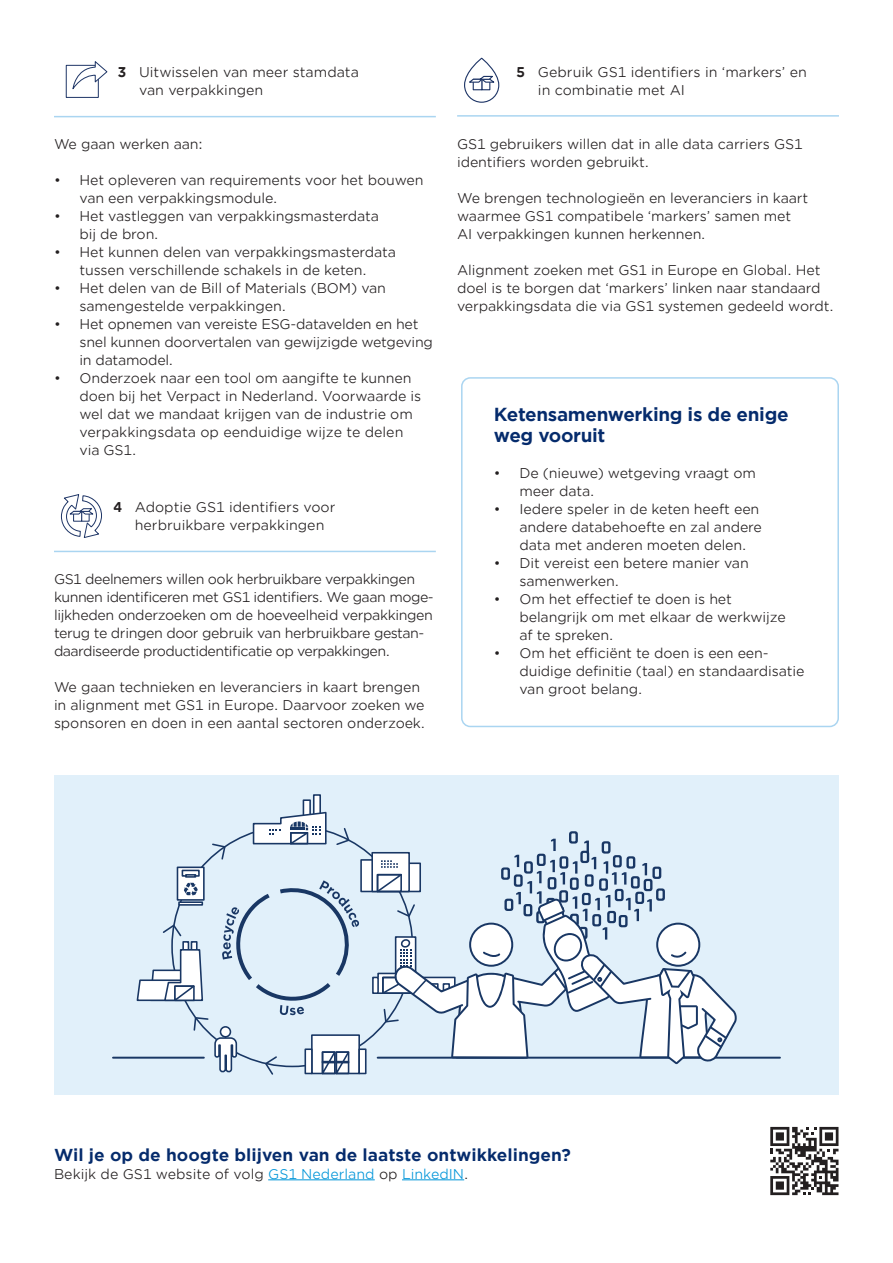
<style>
.page{position:relative;width:893px;height:1263px;background:#fff}
.page>*{position:absolute;margin:0;border:0;box-sizing:border-box;transform-origin:0 0}
.Bodytekst{font:700 18px "Gotham Office";letter-spacing:-.02em;color:#052b6c}
.Bodytekst-2{font:700 16.5px "Gotham Office";color:#052b6c}
.Bodytekst-3{font:13.5px/18px "Gotham Office";letter-spacing:-.01em;color:#231f20}
.Bodytekst-4{font:13.5px/18px "Gotham Office";letter-spacing:-.035em;color:#231f20}
.Bodytekst_ingesprongen{font:13.5px "Gotham Office";color:#231f20}
.s1{font-weight:700}
.s2{color:#0095d9}
</style>
<div class="page">
<div style="left:461px;top:377px;width:378px;height:350px;border:2px solid #aad5f1;border-radius:9px"></div>
<div style="left:66px;top:65px;width:33px;height:33px;border:1px solid #1e3566"></div>
<svg style="left:72px;top:61px;width:36px;height:31px"></svg>
<svg style="left:465px;top:58px;width:34px;height:44px"></svg>
<div style="left:464px;top:58px;width:35px;height:45px;border:1px solid #1e3566;border-radius:17px"></div>
<div style="left:482px;top:79px;width:8px;height:11px;background:#fff"></div>
<div style="left:481px;top:79px;width:9px;height:11px;border:1px solid #1e3566"></div>
<div style="left:473px;top:79px;width:9px;height:11px;background:#fff"></div>
<div style="left:473px;top:79px;width:9px;height:11px;border:1px solid #1e3566"></div>
<svg style="left:466px;top:75px;width:29px;height:9px"></svg>
<svg style="left:60px;top:494px;width:42px;height:44px"></svg>
<div style="left:54px;top:775px;width:785px;height:320px;background:#e1f0fa"></div>
<div style="left:303px;top:800px;width:7px;height:17px;background:#fff"></div>
<div style="left:303px;top:799px;width:8px;height:19px;border:2px solid #193764"></div>
<div style="left:314px;top:795px;width:6px;height:22px;background:#fff"></div>
<div style="left:313px;top:794px;width:8px;height:24px;border:2px solid #193764"></div>
<hr style="left:378px;top:1057px;width:402px;height:2px;background:#193764">
<hr style="left:113px;top:1057px;width:91px;height:2px;background:#193764">
<svg style="left:136px;top:811px;width:601px;height:264px"></svg>
<hr style="left:268px;top:1179px;width:107px;height:1px;background:#0095d9">
<hr style="left:402px;top:1179px;width:62px;height:1px;background:#0095d9">
<svg style="left:770px;top:1127px;width:68px;height:68px"></svg>
<hr style="left:54px;top:116px;width:382px;height:1px;background:#aad5f1">
<hr style="left:54px;top:551px;width:382px;height:1px;background:#aad5f1">
<hr style="left:457px;top:115px;width:382px;height:2px;background:#aad5f1">
<p class="Bodytekst-3" style="left:118px;top:62px;width:243px"><span class="s1">3</span> Uitwisselen van meer stamdata</p>
<p class="Bodytekst-3" style="left:139px;top:80px;width:126px">van verpakkingen</p>
<p class="Bodytekst-3" style="left:54px;top:134px;width:150px">We gaan werken aan:</p>
<p class="Bodytekst-3" style="left:54px;top:170px;width:371px">• Het opleveren van requirements voor het bouwen</p>
<p class="Bodytekst-3" style="left:80px;top:188px;width:199px">van een verpakkingsmodule.</p>
<p class="Bodytekst-3" style="left:54px;top:206px;width:327px">• Het vastleggen van verpakkingsmasterdata</p>
<p class="Bodytekst-3" style="left:80px;top:224px;width:81px">bij de bron.</p>
<p class="Bodytekst-3" style="left:54px;top:242px;width:344px">• Het kunnen delen van verpakkingsmasterdata</p>
<p class="Bodytekst-3" style="left:80px;top:260px;width:289px">tussen verschillende schakels in de keten.</p>
<p class="Bodytekst-3" style="left:54px;top:278px;width:334px">• Het delen van de Bill of Materials (BOM) van</p>
<p class="Bodytekst-3" style="left:80px;top:296px;width:208px">samengestelde verpakkingen.</p>
<p class="Bodytekst-3" style="left:54px;top:314px;width:366px">• Het opnemen van vereiste ESG-datavelden en het</p>
<p class="Bodytekst-3" style="left:80px;top:332px;width:355px">snel kunnen doorvertalen van gewijzigde wetgeving</p>
<p class="Bodytekst-3" style="left:80px;top:350px;width:95px">in datamodel.</p>
<p class="Bodytekst-3" style="left:54px;top:368px;width:359px">• Onderzoek naar een tool om aangifte te kunnen</p>
<p class="Bodytekst-3" style="left:80px;top:386px;width:343px">doen bij het Verpact in Nederland. Voorwaarde is wel dat we mandaat krijgen van de industrie om</p>
<p class="Bodytekst-3" style="left:80px;top:422px;width:325px">verpakkingsdata op eenduidige wijze te delen</p>
<p class="Bodytekst-3" style="left:80px;top:440px;width:58px">via GS1.</p>
<p class="Bodytekst_ingesprongen" style="left:114px;top:498px;width:223px"><span class="s1">4</span> Adoptie GS1 identifiers voor</p>
<p class="Bodytekst_ingesprongen" style="left:135px;top:516px;width:191px">herbruikbare verpakkingen</p>
<p class="Bodytekst-4" style="left:54px;top:569px;width:363px">GS1 deelnemers willen ook herbruikbare verpakkingen</p>
<p class="Bodytekst-4" style="left:54px;top:587px;width:381px">kunnen identificeren met GS1 identifiers. We gaan moge&shy;lijkheden onderzoeken om de hoeveelheid verpakkingen terug te dringen door gebruik van herbruikbare gestan&shy;daardiseerde productidentificatie op verpakkingen.</p>
<p class="Bodytekst-3" style="left:54px;top:677px;width:373px">We gaan technieken en leveranciers in kaart brengen in alignment met GS1 in Europe. Daarvoor zoeken we sponsoren en doen in een aantal sectoren onderzoek.</p>
<p class="Bodytekst_ingesprongen" style="left:517px;top:63px;width:292px"><span class="s1">5</span> Gebruik GS1 identifiers in ‘markers’ en</p>
<p class="Bodytekst_ingesprongen" style="left:538px;top:81px;width:149px">in combinatie met AI</p>
<p class="Bodytekst-3" style="left:457px;top:134px;width:347px">GS1 gebruikers willen dat in alle data carriers GS1 identifiers worden gebruikt.</p>
<p class="Bodytekst-3" style="left:457px;top:188px;width:353px">We brengen technologieën en leveranciers in kaart waarmee GS1 compatibele ‘markers’ samen met</p>
<p class="Bodytekst-3" style="left:457px;top:224px;width:250px">AI verpakkingen kunnen herkennen.</p>
<p class="Bodytekst-3" style="left:457px;top:260px;width:378px">Alignment zoeken met GS1 in Europe en Global. Het doel is te borgen dat ‘markers’ linken naar standaard verpakkingsdata die via GS1 systemen gedeeld wordt.</p>
<p class="Bodytekst" style="left:494px;top:402px;width:296px">Ketensamenwerking is de enige</p>
<p class="Bodytekst" style="left:494px;top:423px;width:113px">weg vooruit</p>
<p class="Bodytekst-3" style="left:494px;top:464px;width:263px">• De (nieuwe) wetgeving vraagt om</p>
<p class="Bodytekst-3" style="left:519px;top:482px;width:77px">meer data.</p>
<p class="Bodytekst-3" style="left:494px;top:500px;width:267px">• Iedere speler in de keten heeft een</p>
<p class="Bodytekst-3" style="left:519px;top:518px;width:244px">andere databehoefte en zal andere</p>
<p class="Bodytekst-3" style="left:519px;top:536px;width:228px">data met anderen moeten delen.</p>
<p class="Bodytekst-3" style="left:494px;top:554px;width:256px">• Dit vereist een betere manier van</p>
<p class="Bodytekst-3" style="left:519px;top:572px;width:101px">samenwerken.</p>
<p class="Bodytekst-3" style="left:494px;top:590px;width:240px">• Om het effectief te doen is het</p>
<p class="Bodytekst-3" style="left:519px;top:608px;width:268px">belangrijk om met elkaar de werkwijze</p>
<p class="Bodytekst-3" style="left:519px;top:626px;width:95px">af te spreken.</p>
<p class="Bodytekst-3" style="left:494px;top:644px;width:276px">• Om het efficiënt te doen is een een-</p>
<p class="Bodytekst-3" style="left:519px;top:662px;width:287px">duidige definitie (taal) en standaardisatie</p>
<p class="Bodytekst-3" style="left:519px;top:680px;width:124px">van groot belang.</p>
<p class="Bodytekst-2" style="left:54px;top:1143px;width:518px">Wil je op de hoogte blijven van de laatste ontwikkelingen?</p>
<p class="Bodytekst-3" style="left:54px;top:1164px;width:416px">Bekijk de GS1 website of volg <span class="s2">GS1 Nederland</span> op <span class="s2">LinkedIN</span>.</p>
</div>
